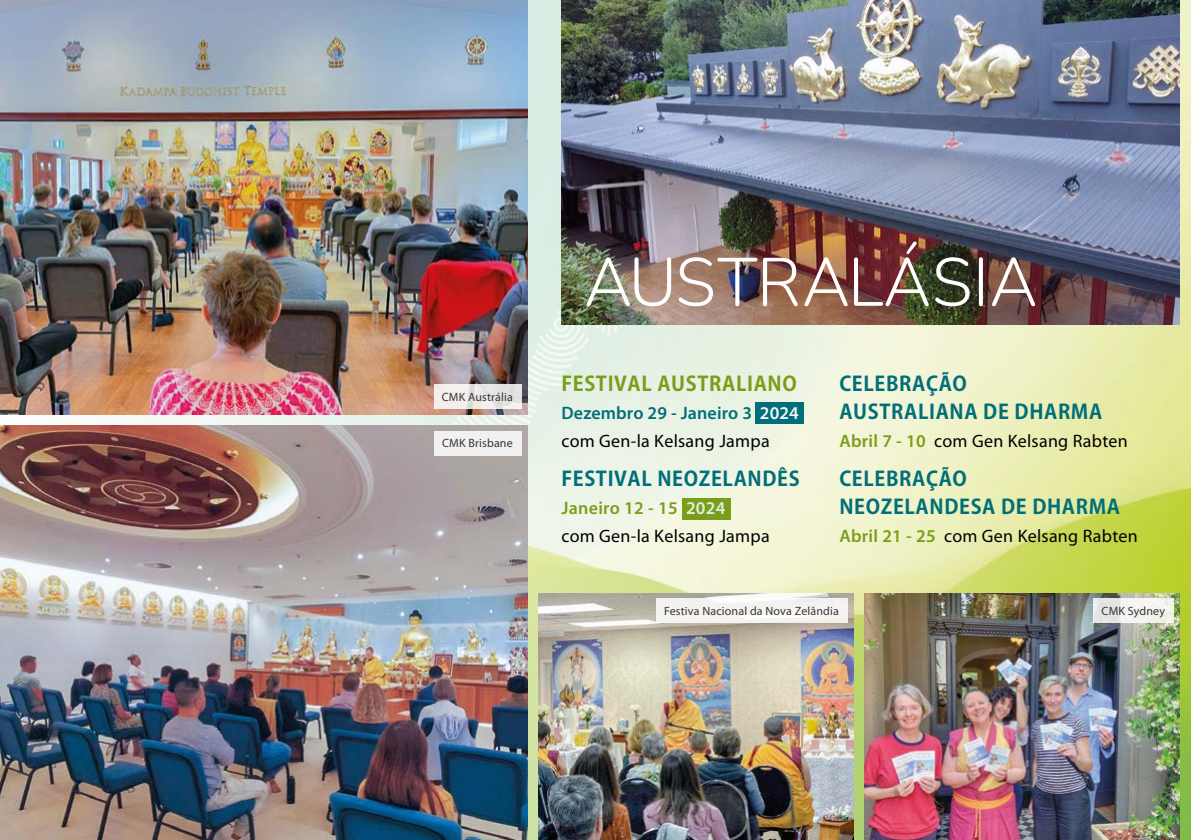
<style>
.page{position:relative;width:1191px;height:840px;background:#fff}
.page>*{position:absolute;margin:0;border:0;box-sizing:border-box;transform-origin:0 0}
.t1{font:300 68px "Nunito";color:#fff}
.t2{font:700 20px/28px "Koz Go Pro";letter-spacing:.03em;color:#006f79}
.t3{font:700 20px "Koz Go Pro";letter-spacing:.03em;color:#7a9e1a}
.t4{font:18px/28px "Myriad Pro";letter-spacing:.015em;color:#000}
.t5{font:12px "Myriad Pro";letter-spacing:.01em;color:#383532}
.s1{font-weight:600;color:#006f79}
.s2{font-weight:600;color:#f3f7f8}
.s3{font-weight:600;color:#7a9e1a}
.s4{font-weight:600;color:#dfeee1}
</style>
<div class="page">
<img style="left:0;top:0;width:1191px;height:839px">
<svg style="left:449px;top:183px;width:219px;height:285px;background:#e1ece2"></svg>
<img style="left:0;top:0;width:527px;height:414px">
<img style="left:561px;top:0;width:618px;height:324px">
<img style="left:1190px;top:0;width:1px;height:269px">
<img style="left:0;top:425px;width:527px;height:414px">
<img style="left:539px;top:592px;width:314px;height:247px">
<img style="left:865px;top:592px;width:314px;height:247px">
<div style="left:683px;top:497px;width:48px;height:22px;background:#7a9e1a"></div>
<div style="left:755px;top:402px;width:49px;height:21px;background:#006f79"></div>
<div style="left:434px;top:431px;width:88px;height:24px;background:#f2f1f0"></div>
<div style="left:1093px;top:598px;width:81px;height:24px;background:linear-gradient(to right,#e6e5e5,#f6f9f2)"></div>
<div style="left:656px;top:598px;width:192px;height:24px;background:linear-gradient(to right,#f4f3f1,#f6f6f5)"></div>
<svg style="left:434px;top:384px;width:88px;height:24px;fill:#f1eaea"></svg>
<p class="t5" style="left:442px;top:389px;width:72px">CMK Austrália</p>
<p class="t5" style="left:442px;top:436px;width:72px">CMK Brisbane</p>
<h1 class="t1" style="left:584px;top:234px;width:455px">AUSTRALÁSIA</h1>
<p class="t3" style="left:561px;top:370px;width:237px">FESTIVAL AUSTRALIANO</p>
<p class="t4" style="left:561px;top:398px;width:239px"><span class="s1">Dezembro 29 - Janeiro 3</span> <span class="s2">2024 </span>com Gen-la Kelsang Jampa</p>
<p class="t2" style="left:561px;top:466px;width:240px">FESTIVAL NEOZELANDÊS</p>
<p class="t4" style="left:561px;top:493px;width:210px"><span class="s3">Janeiro 12 - 15</span> <span class="s4">2024<br></span>com Gen-la Kelsang Jampa</p>
<p class="t2" style="left:839px;top:370px;width:264px">CELEBRAÇÃO<br>AUSTRALIANA DE DHARMA</p>
<p class="t4" style="left:839px;top:426px;width:290px"><span class="s3">Abril 7 - 10</span> com Gen Kelsang Rabten</p>
<p class="t2" style="left:839px;top:466px;width:282px">CELEBRAÇÃO<br>NEOZELANDESA DE DHARMA</p>
<p class="t4" style="left:839px;top:521px;width:300px"><span class="s3">Abril 21 - 25</span> com Gen Kelsang Rabten</p>
<p class="t5" style="left:664px;top:603px;width:176px">Festiva Nacional da Nova Zelândia</p>
<p class="t5" style="left:1101px;top:603px;width:65px">CMK Sydney</p>
</div>
